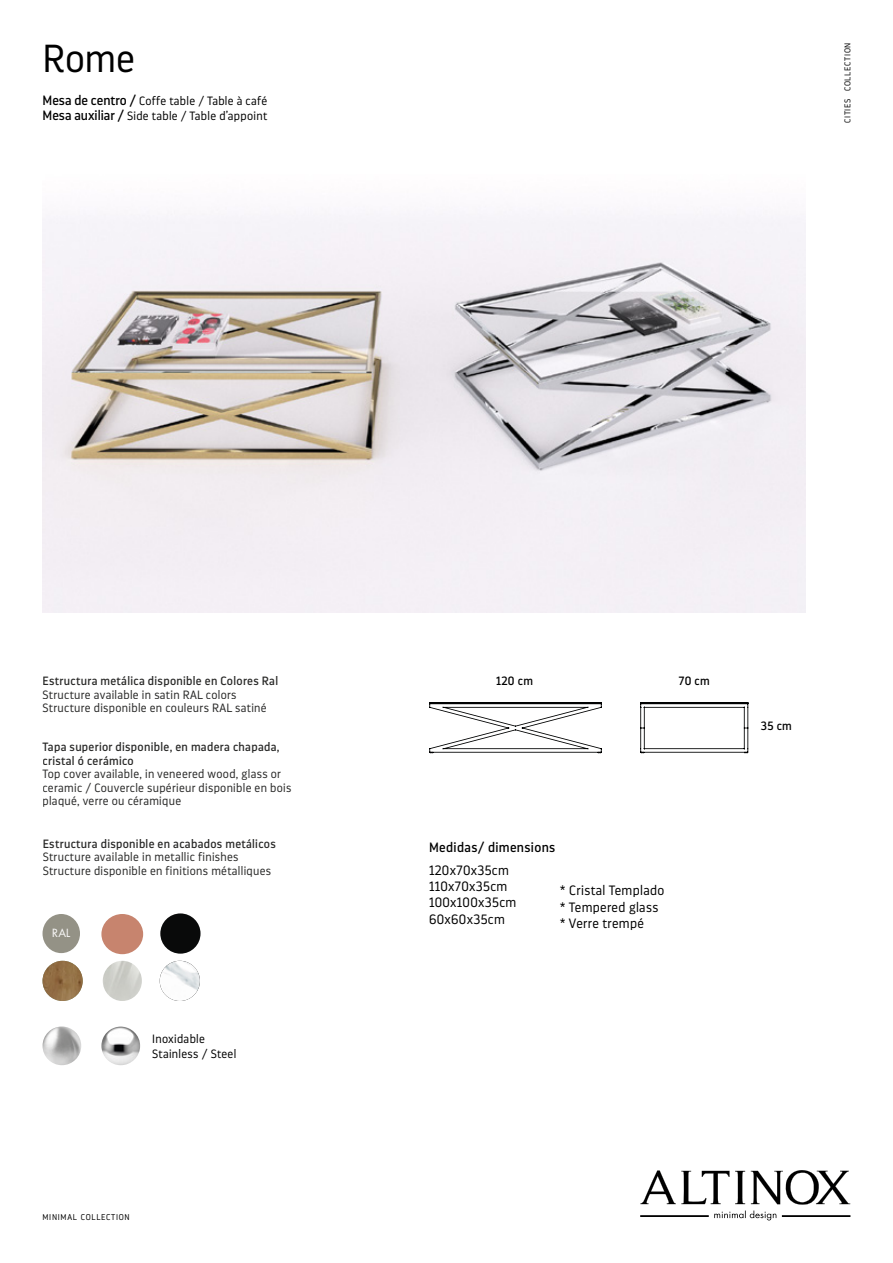
<style>
.page{position:relative;width:893px;height:1263px;background:#fff}
.page>*{position:absolute;margin:0;border:0;box-sizing:border-box;transform-origin:0 0}
.t1{font:300 39px "Darwin Pro";color:#000}
.t2{font:300 13.5px/16.2px "Darwin Pro";letter-spacing:.025em;color:#000}
.t3{font:13.5px "Darwin Pro";letter-spacing:.025em;color:#000}
.t4{font:300 12px/13.5px "Darwin Pro";letter-spacing:.025em;color:#282827}
.t5{font:12px/13.5px "Darwin Pro";letter-spacing:.025em;color:#282827}
.t6{font:300 12px/14.4px "Darwin Pro";letter-spacing:.025em;color:#000}
.t7{font:12px "Darwin Pro";letter-spacing:.025em;color:#000}
.t8{font:10.95px "Futura LT";color:#fbfafa}
.t9{font:300 8.4px "Darwin Pro";letter-spacing:.085em;color:#000}
.s1{font-weight:400;font-size:13.5px}
</style>
<div class="page">
<img style="left:43px;top:1026px;width:38px;height:39px;border-radius:19px">
<img style="left:101px;top:1026px;width:39px;height:39px;border-radius:19px">
<svg style="left:640px;top:1170px;width:210px;height:50px"></svg>
<svg style="left:429px;top:702px;width:173px;height:51px"></svg>
<svg style="left:640px;top:702px;width:108px;height:51px"></svg>
<div style="left:160px;top:913px;width:41px;height:41px;background:#090a0a;border-radius:50%"></div>
<div style="left:101px;top:914px;width:42px;height:40px;background:#c7846e;border-radius:50%"></div>
<svg style="left:43px;top:914px;width:37px;height:39px"></svg>
<div style="left:53px;top:928px;width:17px;height:9px;background:#949286"></div>
<img style="left:103px;top:961px;width:39px;height:40px">
<img style="left:43px;top:961px;width:40px;height:40px;border-radius:20px">
<img style="left:160px;top:961px;width:40px;height:40px;border-radius:20px">
<img style="left:43px;top:211px;width:763px;height:401px">
<h1 class="t1" style="left:43px;top:33px;width:94px">Rome</h1>
<p class="t9" style="left:842px;top:123px;width:82px;rotate:-90deg">CITIES COLLECTION</p>
<p class="t6" style="left:43px;top:94px;width:226px"><span class="s1">Mesa de centro /</span> Coffe table / Table à café<br><span class="s1">Mesa auxiliar /</span> Side table / Table d’appoint</p>
<p class="t5" style="left:43px;top:674px;width:237px">Estructura metálica disponible en Colores Ral</p>
<p class="t4" style="left:43px;top:687px;width:226px">Structure available in satin RAL colors<br>Structure disponible en couleurs RAL satiné</p>
<p class="t5" style="left:43px;top:740px;width:238px">Tapa superior disponible, en madera chapada, cristal ó cerámico</p>
<p class="t4" style="left:43px;top:767px;width:250px">Top cover available, in veneered wood, glass or ceramic / Couvercle supérieur disponible en bois plaqué, verre ou céramique</p>
<p class="t5" style="left:43px;top:836px;width:235px">Estructura disponible en acabados metálicos</p>
<p class="t4" style="left:43px;top:850px;width:230px">Structure available in metallic finishes<br>Structure disponible en finitions métalliques</p>
<p class="t8" style="left:52px;top:926px;width:20px">RAL</p>
<p class="t6" style="left:152px;top:1031px;width:86px">Inoxidable<br>Stainless / Steel</p>
<p class="t9" style="left:43px;top:1212px;width:89px">MINIMAL COLLECTION</p>
<p class="t7" style="left:496px;top:673px;width:38px">120 cm</p>
<p class="t7" style="left:679px;top:673px;width:32px">70 cm</p>
<p class="t3" style="left:429px;top:838px;width:128px">Medidas/ dimensions</p>
<p class="t2" style="left:429px;top:862px;width:89px">120x70x35cm<br>110x70x35cm<br>100x100x35cm<br>60x60x35cm</p>
<p class="t2" style="left:560px;top:882px;width:106px">* Cristal Templado * Tempered glass * Verre trempé</p>
<p class="t7" style="left:761px;top:718px;width:32px">35 cm</p>
</div>
